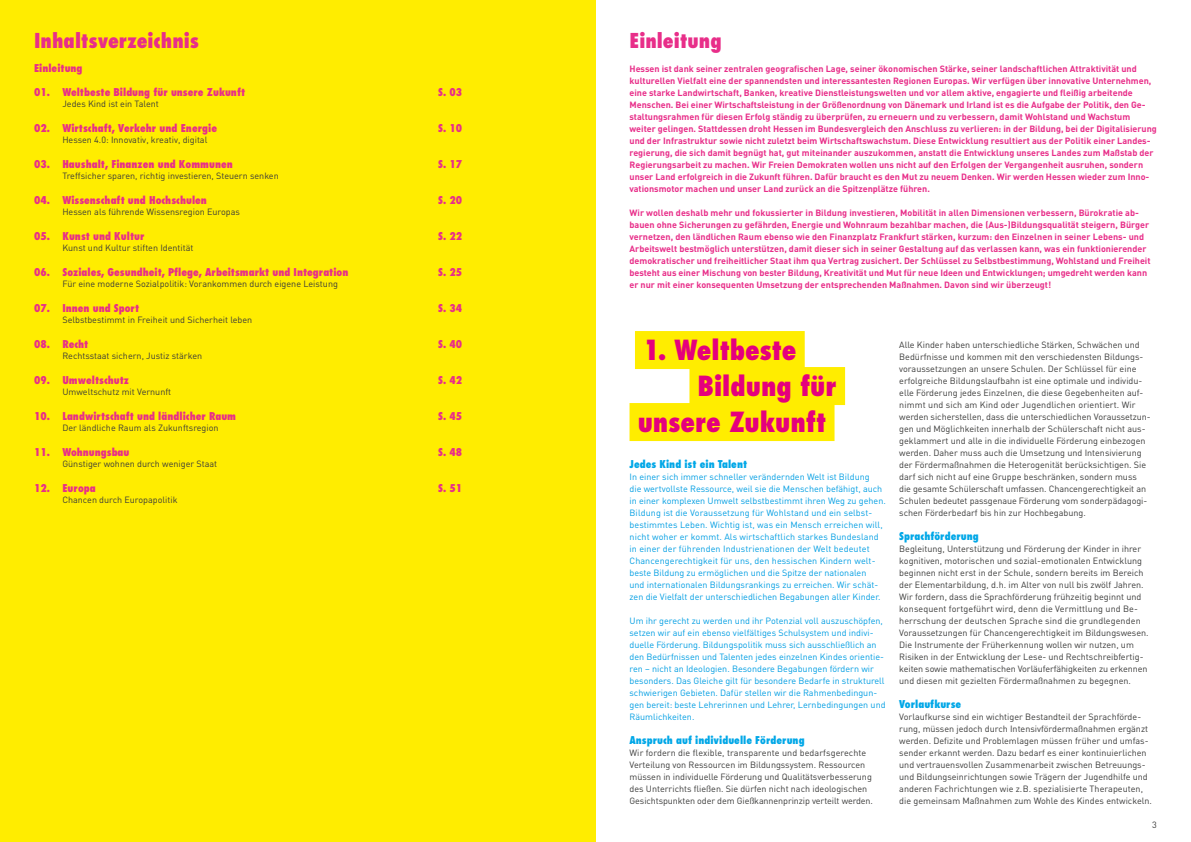
<style>
.page{position:relative;width:1191px;height:842px;background:#fff}
.page>*{position:absolute;margin:0;border:0;box-sizing:border-box;transform-origin:0 0}
.t1{font:800 condensed 27px "Futura";letter-spacing:-.005em;color:#e5007d}
.t2{font:800 condensed 20px "Futura";color:#e82e89}
.t3{font:800 condensed 10.5px "Futura";color:#e82e89}
.t4{font:800 condensed 10.5px "Futura";color:#00a7e7}
.t5{font:9px/12px "DIN Pro";color:#3b3b3a}
.t6{font:700 9px/12px "DIN Pro";color:#e82e89}
.t7{font:9px/12px "DIN Pro";color:#009ee3}
</style>
<div class="page">
<div style="left:0;top:0;width:595px;height:842px;background:#ffed00"></div>
<div style="left:635px;top:331px;width:169px;height:38px;background:#ffed00"></div>
<div style="left:689px;top:367px;width:156px;height:38px;background:#ffed00"></div>
<div style="left:629px;top:403px;width:205px;height:38px;background:#ffed00"></div>
<h2 class="t2" style="left:34px;top:28px;width:166px">Inhaltsverzeichnis</h2>
<p class="t3" style="left:34px;top:62px;width:50px">Einleitung</p>
<p class="t3" style="left:34px;top:86px;width:213px">01. Weltbeste Bildung für unsere Zukunft</p>
<p class="t3" style="left:438px;top:86px;width:25px">S. 03</p>
<p class="t5" style="left:62px;top:97px;width:98px">Jedes Kind ist ein Talent</p>
<p class="t3" style="left:34px;top:122px;width:184px">02. Wirtschaft, Verkehr und Energie</p>
<p class="t3" style="left:438px;top:122px;width:25px">S. 10</p>
<p class="t5" style="left:62px;top:133px;width:146px">Hessen 4.0: Innovativ, kreativ, digital</p>
<p class="t3" style="left:34px;top:158px;width:200px">03. Haushalt, Finanzen und Kommunen</p>
<p class="t3" style="left:438px;top:158px;width:25px">S. 17</p>
<p class="t5" style="left:62px;top:169px;width:218px">Treffsicher sparen, richtig investieren, Steuern senken</p>
<p class="t3" style="left:34px;top:194px;width:174px">04. Wissenschaft und Hochschulen</p>
<p class="t3" style="left:438px;top:194px;width:25px">S. 20</p>
<p class="t5" style="left:62px;top:205px;width:179px">Hessen als führende Wissensregion Europas</p>
<p class="t3" style="left:34px;top:230px;width:112px">05. Kunst und Kultur</p>
<p class="t3" style="left:438px;top:230px;width:25px">S. 22</p>
<p class="t5" style="left:62px;top:241px;width:133px">Kunst und Kultur stiften Identität</p>
<p class="t3" style="left:34px;top:266px;width:316px">06. Soziales, Gesundheit, Pflege, Arbeitsmarkt und Integration</p>
<p class="t3" style="left:438px;top:266px;width:25px">S. 25</p>
<p class="t5" style="left:62px;top:277px;width:277px">Für eine moderne Sozialpolitik: Vorankommen durch eigene Leistung</p>
<p class="t3" style="left:34px;top:302px;width:107px">07. Innen und Sport</p>
<p class="t3" style="left:438px;top:302px;width:25px">S. 34</p>
<p class="t5" style="left:62px;top:313px;width:191px">Selbstbestimmt in Freiheit und Sicherheit leben</p>
<p class="t3" style="left:34px;top:338px;width:56px">08. Recht</p>
<p class="t3" style="left:438px;top:338px;width:25px">S. 40</p>
<p class="t5" style="left:62px;top:349px;width:141px">Rechtsstaat sichern, Justiz stärken</p>
<p class="t3" style="left:34px;top:374px;width:97px">09. Umweltschutz</p>
<p class="t3" style="left:438px;top:374px;width:25px">S. 42</p>
<p class="t5" style="left:62px;top:385px;width:110px">Umweltschutz mit Vernunft</p>
<p class="t3" style="left:34px;top:410px;width:204px">10. Landwirtschaft und ländlicher Raum</p>
<p class="t3" style="left:438px;top:410px;width:25px">S. 45</p>
<p class="t5" style="left:62px;top:421px;width:158px">Der ländliche Raum als Zukunftsregion</p>
<p class="t3" style="left:34px;top:446px;width:97px">11. Wohnungsbau</p>
<p class="t3" style="left:438px;top:446px;width:25px">S. 48</p>
<p class="t5" style="left:62px;top:457px;width:156px">Günstiger wohnen durch weniger Staat</p>
<p class="t3" style="left:34px;top:482px;width:63px">12. Europa</p>
<p class="t3" style="left:438px;top:482px;width:25px">S. 51</p>
<p class="t5" style="left:62px;top:493px;width:117px">Chancen durch Europapolitik</p>
<h2 class="t2" style="left:629px;top:28px;width:94px">Einleitung</h2>
<p class="t6" style="left:629px;top:62px;width:529px">Hessen ist dank seiner zentralen geografischen Lage, seiner ökonomischen Stärke, seiner landschaftlichen Attraktivität und kulturellen Vielfalt eine der spannendsten und interessantesten Regionen Europas. Wir verfügen über innovative Unternehmen, eine starke Landwirtschaft, Banken, kreative Dienstleistungswelten und vor allem aktive, engagierte und fleißig arbeitende Menschen. Bei einer Wirtschaftsleistung in der Größenordnung von Dänemark und Irland ist es die Aufgabe der Politik, den Ge&shy;staltungsrahmen für diesen Erfolg ständig zu überprüfen, zu erneuern und zu verbessern, damit Wohlstand und Wachstum weiter gelingen. Stattdessen droht Hessen im Bundesvergleich den Anschluss zu verlieren: in der Bildung, bei der Digitalisierung und der Infrastruktur sowie nicht zuletzt beim Wirtschaftswachstum. Diese Entwicklung resultiert aus der Politik einer Landes&shy;regierung, die sich damit begnügt hat, gut miteinander auszukommen, anstatt die Entwicklung unseres Landes zum Maßstab der Regierungsarbeit zu machen. Wir Freien Demokraten wollen uns nicht auf den Erfolgen der Vergangenheit ausruhen, sondern unser Land erfolgreich in die Zukunft führen. Dafür braucht es den Mut zu neuem Denken. Wir werden Hessen wieder zum Inno&shy;vationsmotor machen und unser Land zurück an die Spitzenplätze führen.</p>
<p class="t6" style="left:629px;top:206px;width:522px">Wir wollen deshalb mehr und fokussierter in Bildung investieren, Mobilität in allen Dimensionen verbessern, Bürokratie ab&shy;bauen ohne Sicherungen zu gefährden, Energie und Wohnraum bezahlbar machen, die (Aus-)Bildungsqualität steigern, Bürger vernetzen, den ländlichen Raum ebenso wie den Finanzplatz Frankfurt stärken, kurzum: den Einzelnen in seiner Lebens- und Arbeitswelt bestmöglich unterstützen, damit dieser sich in seiner Gestaltung auf das verlassen kann, was ein funktionierender demokratischer und freiheitlicher Staat ihm qua Vertrag zusichert. Der Schlüssel zu Selbstbestimmung, Wohlstand und Freiheit besteht aus einer Mischung von bester Bildung, Kreativität und Mut für neue Ideen und Entwicklungen; umgedreht werden kann er nur mit einer konsequenten Umsetzung der entsprechenden Maßnahmen. Davon sind wir überzeugt!</p>
<h1 class="t1" style="left:643px;top:333px;width:155px">1. Weltbeste</h1>
<h1 class="t1" style="left:697px;top:369px;width:141px">Bildung für</h1>
<h1 class="t1" style="left:637px;top:405px;width:190px">unsere Zukunft</h1>
<p class="t4" style="left:629px;top:458px;width:119px">Jedes Kind ist ein Talent</p>
<p class="t7" style="left:629px;top:470px;width:258px">In einer sich immer schneller verändernden Welt ist Bildung<br>die wertvollste Ressource, weil sie die Menschen befähigt, auch in einer komplexen Umwelt selbstbestimmt ihren Weg zu gehen.<br>Bildung ist die Voraussetzung für Wohlstand und ein selbst&shy;bestimmtes Leben. Wichtig ist, was ein Mensch erreichen will, nicht woher er kommt. Als wirtschaftlich starkes Bundesland in einer der führenden Industrienationen der Welt bedeutet Chancengerechtigkeit für uns, den hessischen Kindern welt&shy;beste Bildung zu ermöglichen und die Spitze der nationalen<br>und internationalen Bildungsrankings zu erreichen. Wir schät&shy;zen die Vielfalt der unterschiedlichen Begabungen aller Kinder.</p>
<p class="t7" style="left:629px;top:614px;width:258px">Um ihr gerecht zu werden und ihr Potenzial voll auszuschöpfen, setzen wir auf ein ebenso vielfältiges Schulsystem und indivi&shy;duelle Förderung. Bildungspolitik muss sich ausschließlich an den Bedürfnissen und Talenten jedes einzelnen Kindes orientie&shy;ren – nicht an Ideologien. Besondere Begabungen fördern wir besonders. Das Gleiche gilt für besondere Bedarfe in strukturell schwierigen Gebieten. Dafür stellen wir die Rahmenbedingun&shy;gen bereit: beste Lehrerinnen und Lehrer, Lernbedingungen und Räumlichkeiten.</p>
<p class="t4" style="left:629px;top:734px;width:177px">Anspruch auf individuelle Förderung</p>
<p class="t5" style="left:629px;top:746px;width:245px">Wir fordern die flexible, transparente und bedarfsgerechte Verteilung von Ressourcen im Bildungssystem. Ressourcen müssen in individuelle Förderung und Qualitätsverbesserung des Unterrichts fließen. Sie dürfen nicht nach ideologischen Gesichtspunkten oder dem Gießkannenprinzip verteilt werden.</p>
<p class="t5" style="left:899px;top:338px;width:253px">Alle Kinder haben unterschiedliche Stärken, Schwächen und Bedürfnisse und kommen mit den verschiedensten Bildungs&shy;voraussetzungen an unsere Schulen. Der Schlüssel für eine erfolgreiche Bildungslaufbahn ist eine optimale und individu&shy;elle Förderung jedes Einzelnen, die diese Gegebenheiten auf&shy;nimmt und sich am Kind oder Jugendlichen orientiert. Wir werden sicherstellen, dass die unterschiedlichen Voraussetzun&shy;gen und Möglichkeiten innerhalb der Schülerschaft nicht aus&shy;geklammert und alle in die individuelle Förderung einbezogen werden. Daher muss auch die Umsetzung und Intensivierung der Fördermaßnahmen die Heterogenität berücksichtigen. Sie darf sich nicht auf eine Gruppe beschränken, sondern muss die gesamte Schülerschaft umfassen. Chancengerechtigkeit an Schulen bedeutet passgenaue Förderung vom sonderpädagogi&shy;schen Förderbedarf bis hin zur Hochbegabung.</p>
<p class="t4" style="left:899px;top:530px;width:81px">Sprachförderung</p>
<p class="t5" style="left:899px;top:542px;width:251px">Begleitung, Unterstützung und Förderung der Kinder in ihrer kognitiven, motorischen und sozial-emotionalen Entwicklung beginnen nicht erst in der Schule, sondern bereits im Bereich der Elementarbildung, d.h. im Alter von null bis zwölf Jahren.<br>Wir fordern, dass die Sprachförderung frühzeitig beginnt und konsequent fortgeführt wird, denn die Vermittlung und Be&shy;herrschung der deutschen Sprache sind die grundlegenden Voraussetzungen für Chancengerechtigkeit im Bildungswesen.<br>Die Instrumente der Früherkennung wollen wir nutzen, um Risiken in der Entwicklung der Lese- und Rechtschreibfertig&shy;keiten sowie mathematischen Vorläuferfähigkeiten zu erkennen und diesen mit gezielten Fördermaßnahmen zu begegnen.</p>
<p class="t4" style="left:899px;top:698px;width:64px">Vorlaufkurse</p>
<p class="t5" style="left:899px;top:710px;width:254px">Vorlaufkurse sind ein wichtiger Bestandteil der Sprachförde&shy;rung, müssen jedoch durch Intensivfördermaßnahmen ergänzt werden. Defizite und Problemlagen müssen früher und umfas&shy;sender erkannt werden. Dazu bedarf es einer kontinuierlichen und vertrauensvollen Zusammenarbeit zwischen Betreuungs&shy;und Bildungseinrichtungen sowie Trägern der Jugendhilfe und anderen Fachrichtungen wie z.B. spezialisierte Therapeuten, die gemeinsam Maßnahmen zum Wohle des Kindes entwickeln.</p>
<p class="t5" style="left:1152px;top:818px;width:6px">3</p>
</div>
